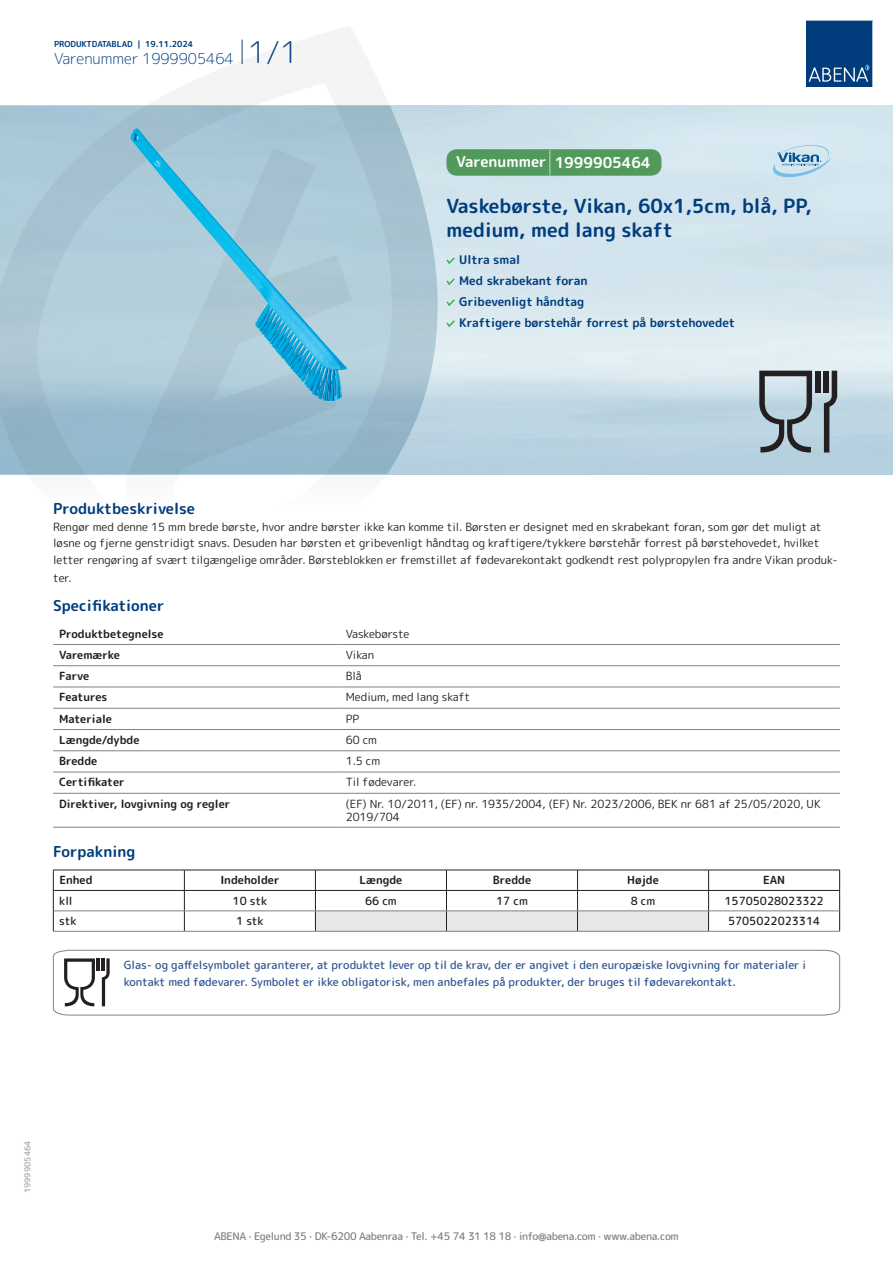
<style>
.page{position:relative;width:893px;height:1263px;background:#fff}
.page>*{position:absolute;margin:0;border:0;box-sizing:border-box;transform-origin:0 0}
.t1{font:700 19.5px/24px "Rounded Mplus 1 c";color:#013d7d}
.t2{font:700 15px "Rounded Mplus 1 c";color:#013d7d}
.t3{font:300 15px "Rounded Mplus 1 c";color:#013d7d}
.t4{font:700 15px "Rounded Mplus 1 c";color:#fff}
.t5{font:700 12px/21px "Rounded Mplus 1 c";color:#013d7d}
.t6{font:11.25px/16.5px "Rounded Mplus 1 c";color:#231f20}
.t7{font:500 11.25px/16.5px "Rounded Mplus 1 c";color:#305691}
.t8{font:700 11.25px "Rounded Mplus 1 c";color:#231f20}
.t9{font:500 11.25px "Rounded Mplus 1 c";color:#231f20}
.t10{font:500 10.5px "Rounded Mplus 1 c";letter-spacing:-.03em;color:#808285}
.t11{font:700 8.25px "Rounded Mplus 1 c";color:#013d7d}
.t12{font:700 8.25px "Rounded Mplus 1 c";color:#b2b3b7}
.s1{font-size:30px}
.s2{font-size:25.5px}
</style>
<div class="page">
<img style="left:439px;top:106px;width:454px;height:368px">
<svg style="left:0;top:26px;width:439px;height:449px"></svg>
<svg style="left:0;top:106px;width:438px;height:368px;background:#a6c3d2"></svg>
<svg style="left:242px;top:40px;width:1px;height:24px"></svg>
<svg style="left:806px;top:20px;width:67px;height:67px;background:#144b86"></svg>
<img style="left:129px;top:127px;width:220px;height:275px">
<hr style="left:53px;top:644px;width:287px;height:1px;background:#808285">
<hr style="left:340px;top:644px;width:500px;height:1px;background:#808285">
<hr style="left:53px;top:665px;width:287px;height:1px;background:#808285">
<hr style="left:340px;top:665px;width:500px;height:1px;background:#808285">
<hr style="left:53px;top:687px;width:287px;height:1px;background:#808285">
<hr style="left:340px;top:687px;width:500px;height:1px;background:#808285">
<hr style="left:53px;top:708px;width:287px;height:1px;background:#808285">
<hr style="left:340px;top:708px;width:500px;height:1px;background:#808285">
<hr style="left:53px;top:729px;width:287px;height:1px;background:#808285">
<hr style="left:340px;top:729px;width:500px;height:1px;background:#808285">
<hr style="left:53px;top:750px;width:287px;height:1px;background:#808285">
<hr style="left:340px;top:750px;width:500px;height:1px;background:#808285">
<hr style="left:53px;top:772px;width:287px;height:1px;background:#808285">
<hr style="left:340px;top:772px;width:500px;height:1px;background:#808285">
<hr style="left:53px;top:793px;width:287px;height:1px;background:#808285">
<hr style="left:340px;top:793px;width:500px;height:1px;background:#808285">
<hr style="left:53px;top:827px;width:287px;height:1px;background:#808285">
<hr style="left:340px;top:827px;width:500px;height:1px;background:#808285">
<hr style="left:53px;top:870px;width:131px;height:1px;background:#231f20">
<hr style="left:184px;top:870px;width:131px;height:1px;background:#231f20">
<hr style="left:709px;top:870px;width:131px;height:1px;background:#231f20">
<hr style="left:53px;top:890px;width:131px;height:1px;background:#231f20">
<hr style="left:184px;top:890px;width:131px;height:1px;background:#231f20">
<hr style="left:709px;top:890px;width:131px;height:1px;background:#231f20">
<svg style="left:53px;top:870px;width:1px;height:61px"></svg>
<svg style="left:184px;top:870px;width:1px;height:61px"></svg>
<svg style="left:315px;top:870px;width:394px;height:61px"></svg>
<svg style="left:839px;top:870px;width:1px;height:61px"></svg>
<hr style="left:54px;top:911px;width:130px;height:1px;background:#808285">
<hr style="left:184px;top:911px;width:131px;height:1px;background:#808285">
<hr style="left:315px;top:911px;width:131px;height:1px;background:#808285">
<hr style="left:446px;top:911px;width:131px;height:1px;background:#808285">
<hr style="left:577px;top:911px;width:132px;height:1px;background:#808285">
<hr style="left:709px;top:911px;width:130px;height:1px;background:#808285">
<hr style="left:53px;top:931px;width:131px;height:1px;background:#808285">
<hr style="left:184px;top:931px;width:131px;height:1px;background:#808285">
<hr style="left:315px;top:931px;width:131px;height:1px;background:#808285">
<hr style="left:446px;top:931px;width:131px;height:1px;background:#808285">
<hr style="left:577px;top:931px;width:132px;height:1px;background:#808285">
<hr style="left:709px;top:931px;width:131px;height:1px;background:#808285">
<svg style="left:53px;top:950px;width:787px;height:65px"></svg>
<svg style="left:824px;top:371px;width:13px;height:81px"></svg>
<div style="left:815px;top:371px;width:5px;height:22px;background:#231f20"></div>
<div style="left:823px;top:371px;width:6px;height:22px;background:#231f20"></div>
<svg style="left:759px;top:371px;width:53px;height:81px;background:#909ea7"></svg>
<svg style="left:446px;top:257px;width:9px;height:7px"></svg>
<svg style="left:446px;top:278px;width:9px;height:7px"></svg>
<svg style="left:446px;top:299px;width:9px;height:7px"></svg>
<svg style="left:446px;top:320px;width:9px;height:7px"></svg>
<div style="left:446px;top:149px;width:215px;height:27px;background:#52995c;border-radius:10px"></div>
<svg style="left:772px;top:145px;width:59px;height:32px;background:#b1d1e4"></svg>
<p class="t11" style="left:54px;top:38px;width:141px">PRODUKTDATABLAD | 19.11.2024</p>
<h2 class="t3" style="left:54px;top:48px;width:246px">Varenummer 1999905464 <span class="s1">1/1</span></h2>
<h2 class="t4" style="left:456px;top:152px;width:196px">Varenummer <span class="s2">|</span> 1999905464</h2>
<h1 class="t1" style="left:446px;top:194px;width:367px">Vaskebørste, Vikan, 60x1,5cm, blå, PP, medium, med lang skaft</h1>
<p class="t5" style="left:459px;top:249px;width:277px">Ultra smal<br>Med skrabekant foran<br>Gribevenligt håndtag<br>Kraftigere børstehår forrest på børstehovedet</p>
<h2 class="t2" style="left:53px;top:498px;width:143px">Produktbeskrivelse</h2>
<p class="t6" style="left:53px;top:518px;width:786px">Rengør med denne 15 mm brede børste, hvor andre børster ikke kan komme til. Børsten er designet med en skrabekant foran, som gør det muligt at løsne og fjerne genstridigt snavs. Desuden har børsten et gribevenligt håndtag og kraftigere/tykkere børstehår forrest på børstehovedet, hvilket letter rengøring af svært tilgængelige områder. Børsteblokken er fremstillet af fødevarekontakt godkendt rest polypropylen fra andre Vikan produk-</p>
<p class="t6" style="left:53px;top:569px;width:20px">ter.</p>
<h2 class="t2" style="left:53px;top:595px;width:113px">Specifikationer</h2>
<p class="t8" style="left:59px;top:625px;width:106px">Produktbetegnelse</p>
<p class="t6" style="left:346px;top:625px;width:65px">Vaskebørste</p>
<p class="t8" style="left:59px;top:647px;width:62px">Varemærke</p>
<p class="t6" style="left:346px;top:646px;width:30px">Vikan</p>
<p class="t8" style="left:59px;top:668px;width:32px">Farve</p>
<p class="t6" style="left:346px;top:668px;width:18px">Blå</p>
<p class="t8" style="left:59px;top:689px;width:50px">Features</p>
<p class="t6" style="left:346px;top:689px;width:126px">Medium, med lang skaft</p>
<p class="t8" style="left:59px;top:711px;width:54px">Materiale</p>
<p class="t6" style="left:346px;top:710px;width:15px">PP</p>
<p class="t8" style="left:59px;top:732px;width:82px">Længde/dybde</p>
<p class="t6" style="left:346px;top:732px;width:33px">60 cm</p>
<p class="t8" style="left:59px;top:753px;width:40px">Bredde</p>
<p class="t6" style="left:346px;top:753px;width:36px">1.5 cm</p>
<p class="t8" style="left:59px;top:774px;width:67px">Certifikater</p>
<p class="t6" style="left:346px;top:774px;width:72px">Til fødevarer.</p>
<p class="t8" style="left:59px;top:796px;width:173px">Direktiver, lovgivning og regler</p>
<p class="t6" style="left:346px;top:797px;width:476px;line-height:13.5px">(EF) Nr. 10/2011, (EF) nr. 1935/2004, (EF) Nr. 2023/2006, BEK nr 681 af 25/05/2020, UK<br>2019/704</p>
<h2 class="t2" style="left:53px;top:841px;width:84px">Forpakning</h2>
<p class="t8" style="left:59px;top:872px;width:35px">Enhed</p>
<p class="t8" style="left:220px;top:872px;width:61px">Indeholder</p>
<p class="t8" style="left:359px;top:872px;width:44px">Længde</p>
<p class="t8" style="left:493px;top:872px;width:40px">Bredde</p>
<p class="t8" style="left:627px;top:872px;width:33px">Højde</p>
<p class="t8" style="left:763px;top:872px;width:24px">EAN</p>
<p class="t9" style="left:59px;top:893px;width:15px">kll</p>
<p class="t9" style="left:233px;top:893px;width:36px">10 stk</p>
<p class="t9" style="left:365px;top:893px;width:33px">66 cm</p>
<p class="t9" style="left:496px;top:893px;width:33px">17 cm</p>
<p class="t9" style="left:631px;top:893px;width:26px">8 cm</p>
<p class="t9" style="left:724px;top:893px;width:101px">15705028023322</p>
<p class="t9" style="left:59px;top:913px;width:19px">stk</p>
<p class="t9" style="left:236px;top:913px;width:29px">1 stk</p>
<p class="t9" style="left:728px;top:913px;width:94px">5705022023314</p>
<p class="t7" style="left:124px;top:957px;width:684px">Glas- og gaffelsymbolet garanterer, at produktet lever op til de krav, der er angivet i den europæiske lovgivning for materialer i kontakt med fødevarer. Symbolet er ikke obligatorisk, men anbefales på produkter, der bruges til fødevarekontakt.</p>
<p class="t12" style="left:22px;top:1193px;width:54px;rotate:-90deg">1999905464</p>
<p class="t10" style="left:214px;top:1229px;width:466px">ABENA · Egelund 35 · DK-6200 Aabenraa · Tel. +45 74 31 18 18 · info@abena.com · www.abena.com</p>
</div>
